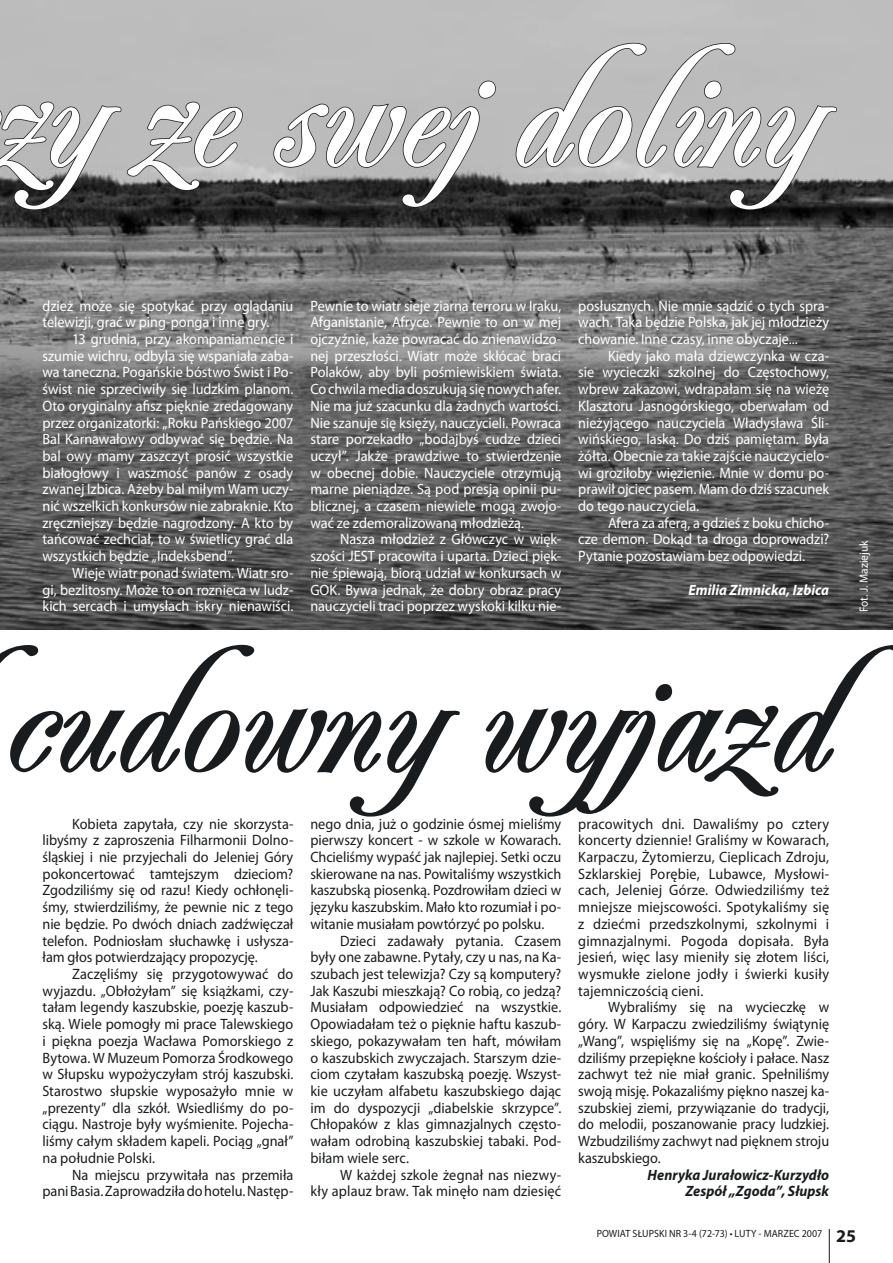
<style>
.page{position:relative;width:893px;height:1263px;background:#fff}
.page>*{position:absolute;margin:0;border:0;box-sizing:border-box;transform-origin:0 0}
.t1{font:700 174px "Ailanthus EFN";color:#191c1e}
.t2{font:700 168px "Ailanthus EFN";color:#fff}
.t3{font:700 18px "Myriad Pro";color:#191c1e}
.t4{font:15px/16.6px "Myriad Pro";color:#191c1e;text-align:justify;scale:.95 1}
.t5{font:15px/16.6px "Myriad Pro";letter-spacing:-.005em;color:#fff;text-align:justify;scale:.95 1}
.t6{font:italic 700 15px/16.6px "Myriad Pro";letter-spacing:.005em;color:#191c1e;text-align:right;scale:.95 1}
.t7{font:italic 700 15px "Myriad Pro";color:#fff;scale:.95 1}
.t8{font:12px "Myriad Pro";letter-spacing:.005em;color:#fff;scale:.95 1}
.t9{font:10.5px "Myriad Pro";letter-spacing:.005em;color:#191c1e;scale:.95 1}
</style>
<div class="page">
<hr style="left:829px;top:1229px;width:1px;height:34px;background:#191c1e">
<img style="left:0;top:0;width:893px;height:629px">
<svg style="left:0;top:101px;width:244px;height:110px"></svg>
<svg style="left:273px;top:80px;width:224px;height:128px"></svg>
<svg style="left:515px;top:42px;width:323px;height:169px"></svg>
<h2 class="t2" style="left:-11px;top:17px;width:827px">zy ze swej doliny</h2>
<p class="t5" style="left:43px;top:297px;width:266px">dzież może się spotykać przy oglądaniu telewizji, grać w ping-ponga i inne gry.</p>
<p class="t5" style="left:43px;top:331px;width:266px;text-indent:30px">13 grudnia, przy akompaniamencie i szumie wichru, odbyła się wspaniała zaba&shy;wa taneczna. Pogańskie bóstwo Świst i Po&shy;świst nie sprzeciwiły się ludzkim planom.<br>Oto oryginalny afisz pięknie zredagowany przez organizatorki: „Roku Pańskiego 2007<br>Bal Karnawałowy odbywać się będzie. Na bal owy mamy zaszczyt prosić wszystkie białogłowy i waszmość panów z osady zwanej Izbica. Ażeby bal miłym Wam uczy&shy;nić wszelkich konkursów nie zabraknie. Kto zręczniejszy będzie nagrodzony. A kto by tańcować zechciał, to w świetlicy grać dla wszystkich będzie „Indeksbend”.</p>
<p class="t5" style="left:43px;top:565px;width:266px;text-indent:30px">Wieje wiatr ponad światem. Wiatr sro&shy;gi, bezlitosny. Może to on roznieca w ludz&shy;kich sercach i umysłach iskry nienawiści.</p>
<p class="t5" style="left:310px;top:297px;width:266px">Pewnie to wiatr sieje ziarna terroru w Iraku, Afganistanie, Afryce. Pewnie to on w mej ojczyźnie, każe powracać do znienawidzo&shy;nej przeszłości. Wiatr może skłócać braci Polaków, aby byli pośmiewiskiem świata.<br>Co chwila media doszukują się nowych afer.<br>Nie ma już szacunku dla żadnych wartości.<br>Nie szanuje się księży, nauczycieli. Powraca stare porzekadło „bodajbyś cudze dzieci uczył”. Jakże prawdziwe to stwierdzenie w obecnej dobie. Nauczyciele otrzymują marne pieniądze. Są pod presją opinii pu&shy;blicznej, a czasem niewiele mogą zwojo&shy;wać ze zdemoralizowaną młodzieżą.</p>
<p class="t5" style="left:310px;top:531px;width:266px;text-indent:30px">Nasza młodzież z Główczyc w więk&shy;szości JEST pracowita i uparta. Dzieci pięk&shy;nie śpiewają, biorą udział w konkursach w GOK. Bywa jednak, że dobry obraz pracy nauczycieli traci poprzez wyskoki kilku nie-</p>
<p class="t5" style="left:578px;top:297px;width:266px">posłusznych. Nie mnie sądzić o tych spra&shy;wach. Taka będzie Polska, jak jej młodzieży chowanie. Inne czasy, inne obyczaje...</p>
<p class="t5" style="left:578px;top:348px;width:266px;text-indent:30px">Kiedy jako mała dziewczynka w cza&shy;sie wycieczki szkolnej do Częstochowy, wbrew zakazowi, wdrapałam się na wieżę Klasztoru Jasnogórskiego, oberwałam od nieżyjącego nauczyciela Władysława Śli&shy;wińskiego, laską. Do dziś pamiętam. Była żółta. Obecnie za takie zajście nauczycielo&shy;wi groziłoby więzienie. Mnie w domu po&shy;prawił ojciec pasem. Mam do dziś szacunek do tego nauczyciela.</p>
<p class="t5" style="left:578px;top:515px;width:266px;text-indent:30px">Afera za aferą, a gdzieś z boku chicho&shy;cze demon. Dokąd ta droga doprowadzi?<br>Pytanie pozostawiam bez odpowiedzi.</p>
<p class="t7" style="left:688px;top:581px;width:150px">Emilia Zimnicka, Izbica</p>
<p class="t8" style="left:857px;top:612px;width:77px;rotate:-90deg">Fot. J. Maziejuk</p>
<h1 class="t1" style="left:0;top:617px;width:831px">cudowny wyjazd</h1>
<p class="t4" style="left:578px;top:815px;width:266px">pracowitych dni. Dawaliśmy po cztery koncerty dziennie! Graliśmy w Kowarach, Karpaczu, Żytomierzu, Cieplicach Zdroju, Szklarskiej Porębie, Lubawce, Mysłowi&shy;cach, Jeleniej Górze. Odwiedziliśmy też mniejsze miejscowości. Spotykaliśmy się z dziećmi przedszkolnymi, szkolnymi i gimnazjalnymi. Pogoda dopisała. Była jesień, więc lasy mieniły się złotem liści, wysmukłe zielone jodły i świerki kusiły tajemniczością cieni.</p>
<p class="t4" style="left:578px;top:999px;width:266px;text-indent:30px">Wybraliśmy się na wycieczkę w góry. W Karpaczu zwiedziliśmy świątynię „Wang”, wspięliśmy się na „Kopę”. Zwie&shy;dziliśmy przepiękne kościoły i pałace. Nasz zachwyt też nie miał granic. Spełniliśmy swoją misję. Pokazaliśmy piękno naszej ka&shy;szubskiej ziemi, przywiązanie do tradycji, do melodii, poszanowanie pracy ludzkiej.<br>Wzbudziliśmy zachwyt nad pięknem stroju kaszubskiego.</p>
<p class="t6" style="left:648px;top:1166px;width:193px">Henryka Jurałowicz-Kurzydło<br>Zespół „Zgoda”, Słupsk</p>
<p class="t4" style="left:310px;top:815px;width:266px">nego dnia, już o godzinie ósmej mieliśmy pierwszy koncert - w szkole w Kowarach.<br>Chcieliśmy wypaść jak najlepiej. Setki oczu skierowane na nas. Powitaliśmy wszystkich kaszubską piosenką. Pozdrowiłam dzieci w języku kaszubskim. Mało kto rozumiał i po&shy;witanie musiałam powtórzyć po polsku.</p>
<p class="t4" style="left:310px;top:932px;width:266px;text-indent:30px">Dzieci zadawały pytania. Czasem były one zabawne. Pytały, czy u nas, na Ka&shy;szubach jest telewizja? Czy są komputery?<br>Jak Kaszubi mieszkają? Co robią, co jedzą?<br>Musiałam odpowiedzieć na wszystkie.<br>Opowiadałam też o pięknie haftu kaszub&shy;skiego, pokazywałam ten haft, mówiłam o kaszubskich zwyczajach. Starszym dzie&shy;ciom czytałam kaszubską poezję. Wszyst&shy;kie uczyłam alfabetu kaszubskiego dając im do dyspozycji „diabelskie skrzypce”.<br>Chłopaków z klas gimnazjalnych często&shy;wałam odrobiną kaszubskiej tabaki. Pod&shy;biłam wiele serc.</p>
<p class="t4" style="left:310px;top:1166px;width:266px;text-align:right">W każdej szkole żegnał nas niezwy-<br>kły aplauz braw. Tak minęło nam dziesięć</p>
<p class="t4" style="left:43px;top:815px;width:266px;text-indent:30px">Kobieta zapytała, czy nie skorzysta&shy;libyśmy z zaproszenia Filharmonii Dolno&shy;śląskiej i nie przyjechali do Jeleniej Góry pokoncertować tamtejszym dzieciom?<br>Zgodziliśmy się od razu! Kiedy ochłonęli&shy;śmy, stwierdziliśmy, że pewnie nic z tego nie będzie. Po dwóch dniach zadźwięczał telefon. Podniosłam słuchawkę i usłysza&shy;łam głos potwierdzający propozycję.</p>
<p class="t4" style="left:43px;top:966px;width:266px;text-indent:30px">Zaczęliśmy się przygotowywać do wyjazdu. „Obłożyłam” się książkami, czy&shy;tałam legendy kaszubskie, poezję kaszub&shy;ską. Wiele pomogły mi prace Talewskiego i piękna poezja Wacława Pomorskiego z Bytowa. W Muzeum Pomorza Środkowego w Słupsku wypożyczyłam strój kaszubski.<br>Starostwo słupskie wyposażyło mnie w „prezenty” dla szkół. Wsiedliśmy do po&shy;ciągu. Nastroje były wyśmienite. Pojecha&shy;liśmy całym składem kapeli. Pociąg „gnał” na południe Polski.</p>
<p class="t4" style="left:43px;top:1166px;width:266px;text-align:right">Na miejscu przywitała nas przemiła pani Basia. Zaprowadziła do hotelu. Następ-</p>
<p class="t9" style="left:597px;top:1227px;width:239px">POWIAT SŁUPSKI NR 3-4 (72-73) • LUTY - MARZEC 2007</p>
<p class="t3" style="left:836px;top:1226px;width:21px">25</p>
</div>
